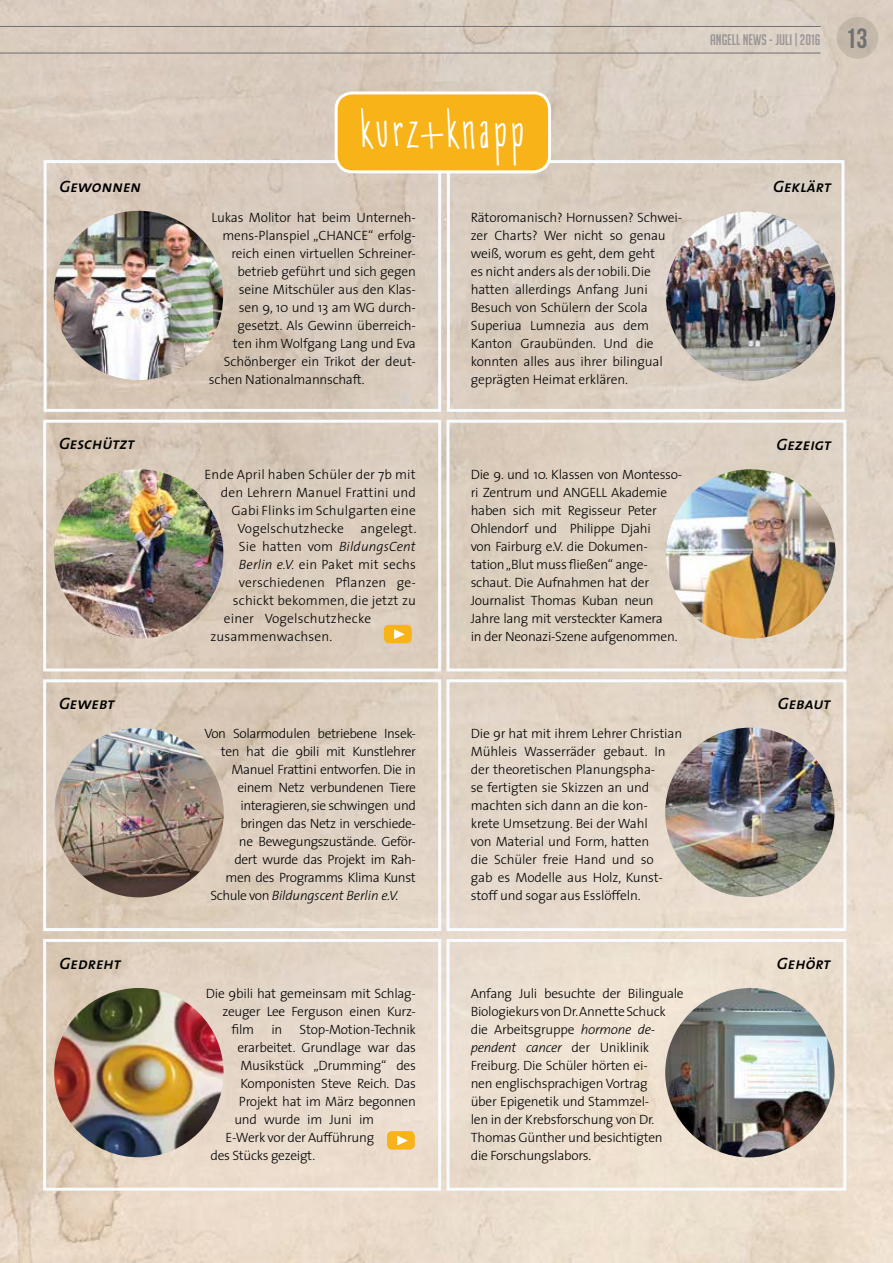
<style>
.page{position:relative;width:893px;height:1263px;background:#fff}
.page>*{position:absolute;margin:0;border:0;box-sizing:border-box;transform-origin:0 0}
.t1{font:45.45px "Skinny Chick";color:#fff}
.t2{font:italic 16.5px "The Sans Semi Bold Caps";color:#000}
.t3{font:15px "Big Noodle Titling";color:#9a9696}
.t4{font:300 13.5px/18px "The Sans";letter-spacing:-.02em;color:#000}
.t5{font:300 13.5px "The Sans";letter-spacing:.01em;color:#000}
.t6{font:italic 300 13.5px "The Sans";letter-spacing:-.01em;color:#000}
.s1{font-style:italic}
.s2{font-family:"Bebas Neue";font-size:27.9px;color:#707172}
.s3{font-style:normal}
</style>
<div class="page">
<img style="left:0;top:0;width:893px;height:1263px">
<div style="left:837px;top:17px;width:41px;height:42px;background:#c3b8aa;border-radius:50%"></div>
<hr style="left:0;top:53px;width:821px;height:1px;background:#717071">
<hr style="left:0;top:26px;width:821px;height:1px;background:#717071">
<div style="left:446px;top:939px;width:400px;height:252px;border:3px solid #f9fcfe"></div>
<div style="left:446px;top:679px;width:400px;height:252px;border:3px solid #f9fcfe"></div>
<div style="left:447px;top:160px;width:397px;height:252px;border:3px solid #f9fcfe"></div>
<div style="left:446px;top:420px;width:400px;height:251px;border:3px solid #f9fcfe"></div>
<div style="left:43px;top:939px;width:398px;height:252px;border:3px solid #f9fcfe"></div>
<div style="left:43px;top:679px;width:398px;height:252px;border:3px solid #f9fcfe"></div>
<div style="left:44px;top:160px;width:397px;height:252px;border:3px solid #f9fcfe"></div>
<div style="left:43px;top:420px;width:398px;height:251px;border:3px solid #f9fcfe"></div>
<img style="left:54px;top:469px;width:169px;height:169px;border-radius:85px">
<img style="left:54px;top:211px;width:169px;height:169px;border-radius:85px">
<img style="left:54px;top:728px;width:170px;height:169px;border-radius:85px">
<img style="left:666px;top:211px;width:169px;height:170px;border-radius:85px">
<img style="left:665px;top:988px;width:169px;height:169px;border-radius:85px">
<img style="left:665px;top:728px;width:169px;height:169px;border-radius:85px">
<img style="left:666px;top:469px;width:170px;height:169px;border-radius:85px">
<img style="left:54px;top:988px;width:169px;height:169px;border-radius:85px">
<div style="left:336px;top:93px;width:214px;height:79px;background:#f8b318;border-radius:17px"></div>
<div style="left:335px;top:91px;width:216px;height:82px;border:3px solid #fff;border-radius:17px"></div>
<div style="left:384px;top:625px;width:28px;height:18px;background:#f8b318;border-radius:5px"></div>
<svg style="left:394px;top:629px;width:11px;height:10px"></svg>
<div style="left:387px;top:1131px;width:28px;height:18px;background:#f8b318;border-radius:5px"></div>
<svg style="left:397px;top:1135px;width:11px;height:10px"></svg>
<p class="t2" style="left:59px;top:176px;width:83px">Gewonnen</p>
<p class="t2" style="left:59px;top:433px;width:77px">Geschützt</p>
<h1 class="t1" style="left:359px;top:93px;width:169px">kurz+knapp</h1>
<p class="t4" style="left:212px;top:208px;width:206px">Lukas Molitor hat beim Unterneh-</p>
<p class="t4" style="left:222px;top:226px;width:195px">mens-Planspiel „CHANCE“ erfolg-</p>
<p class="t4" style="left:231px;top:244px;width:186px">reich einen virtuellen Schreiner-</p>
<p class="t4" style="left:237px;top:262px;width:180px">betrieb geführt und sich gegen</p>
<p class="t4" style="left:239px;top:280px;width:178px">seine Mitschüler aus den Klas-</p>
<p class="t4" style="left:239px;top:298px;width:178px">sen 9, 10 und 13 am WG durch-</p>
<p class="t4" style="left:237px;top:316px;width:180px">gesetzt. Als Gewinn überreich-</p>
<p class="t4" style="left:233px;top:334px;width:185px">ten ihm Wolfgang Lang und Eva</p>
<p class="t4" style="left:224px;top:352px;width:193px">Schönberger ein Trikot der deut-</p>
<p class="t4" style="left:209px;top:370px;width:157px">schen Nationalmannschaft.</p>
<p class="t5" style="left:204px;top:466px;width:213px">Ende April haben Schüler der 7b mit</p>
<p class="t5" style="left:221px;top:484px;width:197px">den Lehrern Manuel Frattini und</p>
<p class="t5" style="left:231px;top:502px;width:186px">Gabi Flinks im Schulgarten eine</p>
<p class="t5" style="left:237px;top:520px;width:181px">Vogelschutzhecke angelegt.</p>
<p class="t5" style="left:239px;top:538px;width:178px">Sie hatten vom <span class="s1">BildungsCent</span></p>
<p class="t5" style="left:239px;top:556px;width:178px"><span class="s1">Berlin e.V.</span> ein Paket mit sechs</p>
<p class="t5" style="left:239px;top:574px;width:178px">verschiedenen Pflanzen ge-</p>
<p class="t5" style="left:233px;top:592px;width:184px">schickt bekommen, die jetzt zu</p>
<p class="t5" style="left:224px;top:610px;width:149px">einer Vogelschutzhecke</p>
<p class="t5" style="left:210px;top:628px;width:123px">zusammenwachsen.</p>
<p class="t4" style="left:471px;top:208px;width:213px">Rätoromanisch? Hornussen? Schwei&shy;zer Charts? Wer nicht so genau weiß, worum es geht, dem geht<br>es nicht anders als der 10bili. Die hatten allerdings Anfang Juni<br>Besuch von Schülern der Scola<br>Superiua Lumnezia aus dem<br>Kanton Graubünden. Und die konnten alles aus ihrer bilingual geprägten Heimat erklären.</p>
<p class="t4" style="left:471px;top:466px;width:213px">Die 9. und 10. Klassen von Montesso&shy;ri Zentrum und ANGELL Akademie haben sich mit Regisseur Peter<br>Ohlendorf und Philippe Djahi<br>von Fairburg e.V. die Dokumen&shy;tation „Blut muss fließen“ ange&shy;schaut. Die Aufnahmen hat der<br>Journalist Thomas Kuban neun<br>Jahre lang mit versteckter Kamera<br>in der Neonazi-Szene aufgenommen.</p>
<p class="t3" style="left:710px;top:32px;width:159px">ANGELL NEWS - JULI | 2016 <span class="s2">13</span></p>
<p class="t2" style="left:773px;top:176px;width:60px">Geklärt</p>
<p class="t2" style="left:776px;top:434px;width:56px">Gezeigt</p>
<p class="t2" style="left:59px;top:693px;width:57px">Gewebt</p>
<p class="t2" style="left:778px;top:693px;width:54px">Gebaut</p>
<p class="t2" style="left:60px;top:953px;width:63px">Gedreht</p>
<p class="t4" style="left:204px;top:724px;width:212px">Von Solarmodulen betriebene Insek-</p>
<p class="t4" style="left:221px;top:742px;width:197px">ten hat die 9bili mit Kunstlehrer</p>
<p class="t4" style="left:231px;top:760px;width:186px">Manuel Frattini entworfen. Die in</p>
<p class="t4" style="left:237px;top:778px;width:180px">einem Netz verbundenen Tiere</p>
<p class="t4" style="left:240px;top:796px;width:177px">interagieren, sie schwingen und</p>
<p class="t4" style="left:240px;top:814px;width:177px">bringen das Netz in verschiede-</p>
<p class="t4" style="left:239px;top:832px;width:178px">ne Bewegungszustände. Geför-</p>
<p class="t4" style="left:234px;top:850px;width:183px">dert wurde das Projekt im Rah-</p>
<p class="t4" style="left:225px;top:868px;width:192px">men des Programms Klima Kunst</p>
<p class="t6" style="left:210px;top:887px;width:190px"><span class="s3">Schule von</span> Bildungscent Berlin e.V.</p>
<p class="t4" style="left:206px;top:984px;width:212px">Die 9bili hat gemeinsam mit Schlag-</p>
<p class="t4" style="left:222px;top:1002px;width:195px">zeuger Lee Ferguson einen Kurz-</p>
<p class="t4" style="left:231px;top:1020px;width:24px">film</p>
<p class="t4" style="left:271px;top:1020px;width:12px">in</p>
<p class="t4" style="left:299px;top:1020px;width:118px">Stop-Motion-Technik</p>
<p class="t4" style="left:237px;top:1038px;width:180px">erarbeitet. Grundlage war das</p>
<p class="t4" style="left:240px;top:1056px;width:177px">Musikstück „Drumming“ des</p>
<p class="t4" style="left:240px;top:1074px;width:177px">Komponisten Steve Reich. Das</p>
<p class="t4" style="left:239px;top:1092px;width:179px">Projekt hat im März begonnen</p>
<p class="t4" style="left:234px;top:1110px;width:141px">und wurde im Juni im</p>
<p class="t4" style="left:225px;top:1128px;width:150px">E-Werk vor der Aufführung</p>
<p class="t4" style="left:210px;top:1146px;width:106px">des Stücks gezeigt.</p>
<p class="t4" style="left:471px;top:724px;width:213px">Die 9r hat mit ihrem Lehrer Christian<br>Mühleis Wasserräder gebaut. In der theoretischen Planungspha-<br>se fertigten sie Skizzen an und machten sich dann an die kon-<br>krete Umsetzung. Bei der Wahl<br>von Material und Form, hatten<br>die Schüler freie Hand und so<br>gab es Modelle aus Holz, Kunst&shy;stoff und sogar aus Esslöffeln.</p>
<p class="t4" style="left:471px;top:984px;width:215px">Anfang Juli besuchte der Bilinguale<br>Biologiekurs von Dr. Annette Schuck die Arbeitsgruppe <span class="s1">hormone de&shy;pendent cancer</span> der Uniklinik<br>Freiburg. Die Schüler hörten ei-<br>nen englischsprachigen Vortrag<br>über Epigenetik und Stammzel-<br>len in der Krebsforschung von Dr.<br>Thomas Günther und besichtigten<br>die Forschungslabors.</p>
<p class="t2" style="left:777px;top:953px;width:55px">Gehört</p>
</div>
